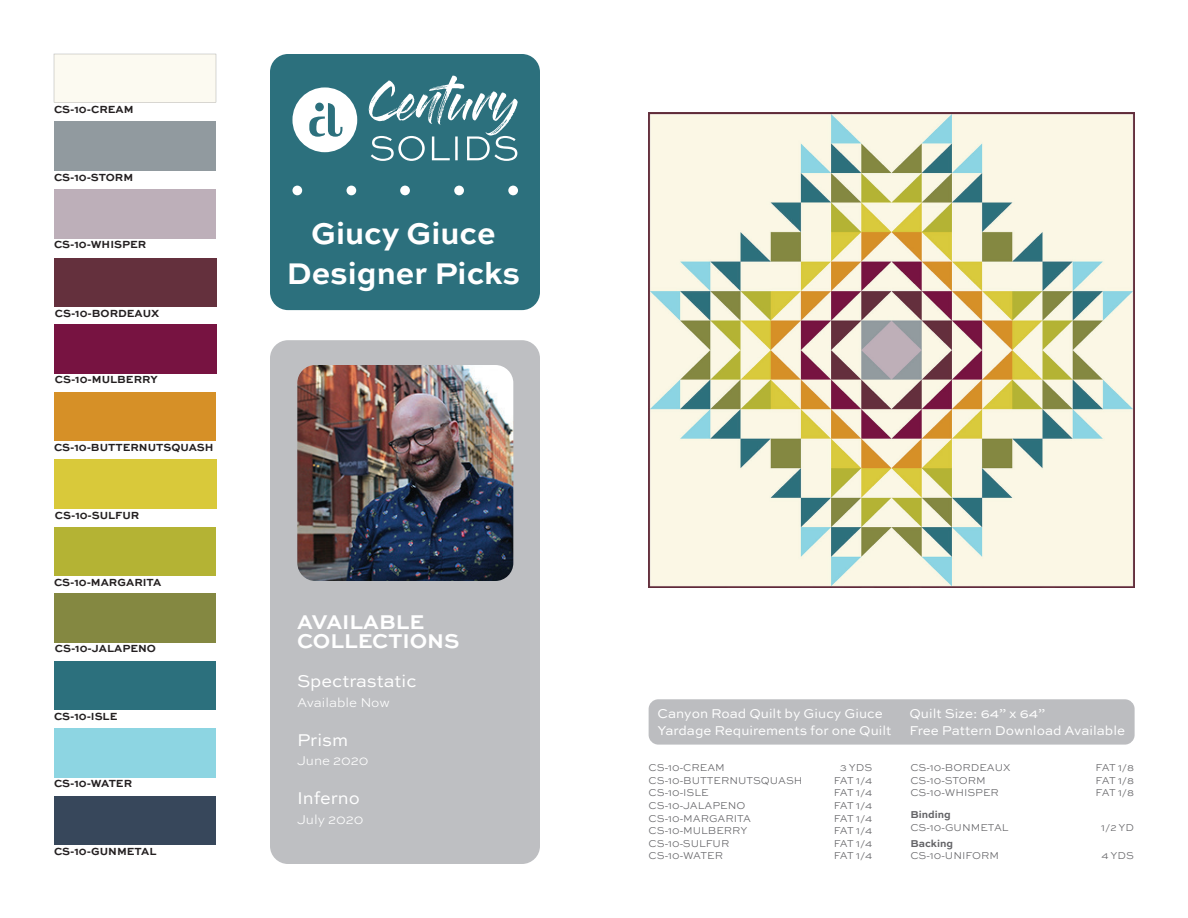
<style>
.page{position:relative;width:1188px;height:918px;background:#fff}
.page>*{position:absolute;margin:0;border:0;box-sizing:border-box;transform-origin:0 0}
.t1{font:700 31.5px/40.5px "Sweet Sans";color:#fff;text-align:center}
.t2{font:700 21px/19.5px "Sweet Sans";color:#fff}
.t3{font:18px "Sweet Sans";color:#fff}
.t4{font:13.5px/16.2px "Sweet Sans";color:#fff}
.t5{font:300 13.5px "Sweet Sans";color:#fff}
.t6{font:700 10.8px "Sweet Sans";color:#231f20}
.t7{font:300 10.5px/12.6px "Sweet Sans";color:#636366}
.t8{font:300 10.5px/12.6px "Sweet Sans";letter-spacing:-.055em;color:#636366;text-align:center}
.t9{font:700 10.5px "Sweet Sans";color:#636366}
</style>
<div class="page">
<div style="left:270px;top:340px;width:270px;height:524px;background:#bebfc2;border-radius:18px"></div>
<div style="left:55px;top:325px;width:162px;height:48px;background:#771341"></div>
<div style="left:55px;top:258px;width:162px;height:49px;background:#64303d"></div>
<div style="left:54px;top:392px;width:162px;height:49px;background:#d69027"></div>
<div style="left:54px;top:594px;width:162px;height:48px;background:#848841"></div>
<div style="left:54px;top:527px;width:162px;height:49px;background:#b4b334"></div>
<div style="left:55px;top:460px;width:162px;height:48px;background:#d9c93a"></div>
<div style="left:54px;top:661px;width:162px;height:49px;background:#2c707d"></div>
<div style="left:54px;top:54px;width:162px;height:48px;background:#fcfaf1"></div>
<div style="left:54px;top:796px;width:162px;height:49px;background:#37475b"></div>
<div style="left:270px;top:54px;width:270px;height:256px;background:#2c707d;border-radius:18px"></div>
<svg style="left:369px;top:76px;width:149px;height:85px"></svg>
<svg style="left:292px;top:87px;width:65px;height:65px"></svg>
<div style="left:292px;top:186px;width:10px;height:9px;background:#fff;border-radius:50%"></div>
<div style="left:347px;top:186px;width:9px;height:9px;background:#fff;border-radius:50%"></div>
<div style="left:454px;top:186px;width:10px;height:9px;background:#fff;border-radius:50%"></div>
<div style="left:508px;top:186px;width:10px;height:9px;background:#fff;border-radius:50%"></div>
<div style="left:400px;top:186px;width:10px;height:9px;background:#fff;border-radius:50%"></div>
<div style="left:649px;top:699px;width:486px;height:46px;background:#bcbdc0;border-radius:10px"></div>
<img style="left:297px;top:365px;width:216px;height:216px">
<img style="left:649px;top:112px;width:485px;height:476px">
<p class="t6" style="left:54px;top:103px;width:81px">CS-10-CREAM</p>
<p class="t6" style="left:54px;top:171px;width:81px">CS-10-STORM</p>
<p class="t6" style="left:54px;top:238px;width:94px">CS-10-WHISPER</p>
<p class="t6" style="left:55px;top:307px;width:106px">CS-10-BORDEAUX</p>
<p class="t6" style="left:55px;top:373px;width:104px">CS-10-MULBERRY</p>
<p class="t6" style="left:54px;top:441px;width:161px">CS-10-BUTTERNUTSQUASH</p>
<p class="t6" style="left:55px;top:509px;width:86px">CS-10-SULFUR</p>
<p class="t6" style="left:54px;top:576px;width:109px">CS-10-MARGARITA</p>
<p class="t6" style="left:55px;top:642px;width:103px">CS-10-JALAPENO</p>
<p class="t6" style="left:54px;top:710px;width:65px">CS-10-ISLE</p>
<p class="t6" style="left:54px;top:778px;width:80px">CS-10-WATER</p>
<p class="t6" style="left:54px;top:845px;width:104px">CS-10-GUNMETAL</p>
<h1 class="t1" style="left:287px;top:214px;width:235px">Giucy Giuce<br>Designer Picks</h1>
<h2 class="t2" style="left:297px;top:612px;width:164px">AVAILABLE<br>COLLECTIONS</h2>
<h3 class="t3" style="left:297px;top:671px;width:121px">Spectrastatic</h3>
<p class="t5" style="left:297px;top:694px;width:95px">Available Now</p>
<h3 class="t3" style="left:297px;top:729px;width:53px">Prism</h3>
<p class="t5" style="left:297px;top:753px;width:73px">June 2020</p>
<h3 class="t3" style="left:297px;top:788px;width:64px">Inferno</h3>
<p class="t5" style="left:297px;top:811px;width:68px">July 2020</p>
<p class="t4" style="left:658px;top:706px;width:235px">Canyon Road Quilt by Giucy Giuce<br>Yardage Requirements for one Quilt</p>
<p class="t4" style="left:910px;top:706px;width:217px">Quilt Size: 64” x 64”<br>Free Pattern Download Available</p>
<p class="t7" style="left:649px;top:762px;width:155px">CS-10-CREAM<br>CS-10-BUTTERNUTSQUASH<br>CS-10-ISLE<br>CS-10-JALAPENO<br>CS-10-MARGARITA<br>CS-10-MULBERRY<br>CS-10-SULFUR<br>CS-10-WATER</p>
<p class="t8" style="left:834px;top:762px;width:40px">3 YDS<br>FAT 1/4<br>FAT 1/4<br>FAT 1/4<br>FAT 1/4<br>FAT 1/4<br>FAT 1/4<br>FAT 1/4</p>
<p class="t7" style="left:910px;top:762px;width:102px">CS-10-BORDEAUX<br>CS-10-STORM<br>CS-10-WHISPER</p>
<p class="t9" style="left:910px;top:808px;width:42px">Binding</p>
<p class="t7" style="left:910px;top:821px;width:100px">CS-10-GUNMETAL</p>
<p class="t9" style="left:910px;top:837px;width:44px">Backing</p>
<p class="t7" style="left:910px;top:850px;width:90px">CS-10-UNIFORM</p>
<p class="t7" style="left:1096px;top:762px;width:40px;text-align:justify">FAT 1/8<br>FAT 1/8<br>FAT 1/8</p>
<p class="t7" style="left:1101px;top:821px;width:34px">1/2 YD</p>
<p class="t7" style="left:1102px;top:850px;width:34px">4 YDS</p>
</div>
